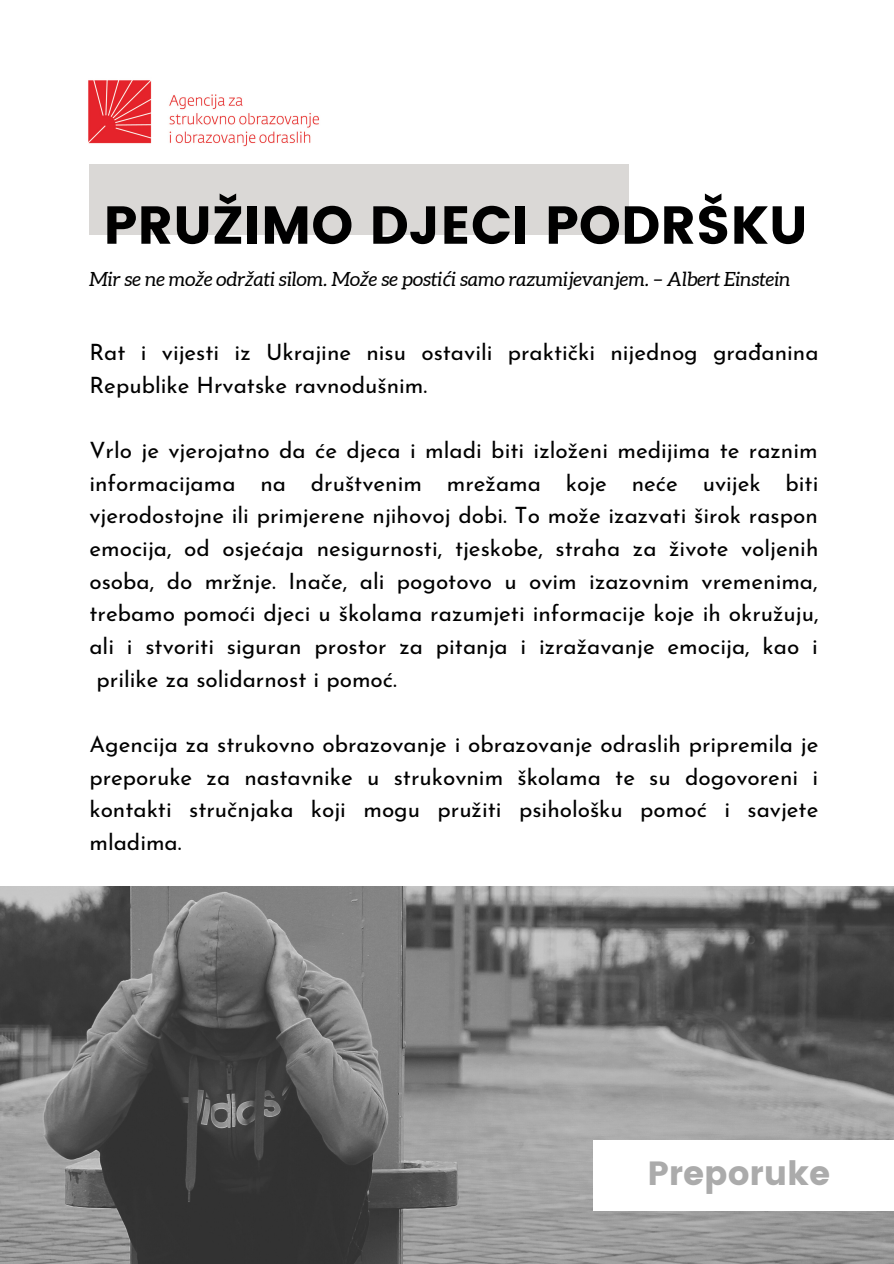
<style>
.page{position:relative;width:894px;height:1264px;background:#fff}
.page>*{position:absolute;margin:0;border:0;box-sizing:border-box;transform-origin:0 0}
.t1{font:53.25px "Poppins";color:#000}
.t2{font:33.45px "Poppins";color:#ababab}
.t3{font:22.5px/32.7px "Josefin Sans";color:#000}
.t4{font:italic 19.5px "Aleo";color:#000}
.s1{font-family:"Noto Sans"}
</style>
<div class="page">
<div style="left:89px;top:164px;width:540px;height:71px;background:#dad8d6"></div>
<img style="left:0;top:886px;width:893px;height:377px">
<div style="left:593px;top:1139px;width:300px;height:71px;background:#fff"></div>
<img style="left:88px;top:80px;width:232px;height:67px">
<p class="t1" style="left:103px;top:194px;width:705px">PRUŽIMO DJECI PODRŠKU</p>
<p class="t4" style="left:89px;top:268px;width:702px">Mir se ne mo<span class="s1">ž</span>e odr<span class="s1">ž</span>ati silom. Mo<span class="s1">ž</span>e se posti<span class="s1">ć</span>i samo razumijevanjem. – Albert Einstein</p>
<p class="t3" style="left:89px;top:338px;width:730px">Rat i vijesti iz Ukrajine nisu ostavili praktički nijednog građanina<br>Republike Hrvatske ravnodušnim.</p>
<p class="t3" style="left:89px;top:436px;width:729px">Vrlo je vjerojatno da će djeca i mladi biti izloženi medijima te raznim</p>
<p class="t3" style="left:89px;top:468px;width:730px">informacijama na društvenim mrežama koje neće uvijek biti</p>
<p class="t3" style="left:89px;top:501px;width:729px">vjerodostojne ili primjerene njihovoj dobi. To može izazvati širok raspon</p>
<p class="t3" style="left:89px;top:534px;width:730px">emocija, od osjećaja nesigurnosti, tjeskobe, straha za živote voljenih</p>
<p class="t3" style="left:89px;top:566px;width:729px">osoba, do mržnje. Inače, ali pogotovo u ovim izazovnim vremenima,</p>
<p class="t3" style="left:89px;top:599px;width:730px">trebamo pomoći djeci u školama razumjeti informacije koje ih okružuju,</p>
<p class="t3" style="left:89px;top:632px;width:729px">ali i stvoriti siguran prostor za pitanja i izražavanje emocija, kao i</p>
<p class="t3" style="left:96px;top:664px;width:302px">prilike za solidarnost i pomoć.</p>
<p class="t3" style="left:89px;top:730px;width:730px;text-align:justify">Agencija za strukovno obrazovanje i obrazovanje odraslih pripremila je preporuke za nastavnike u strukovnim školama te su dogovoreni i kontakti stručnjaka koji mogu pružiti psihološku pomoć i savjete mladima.</p>
<p class="t2" style="left:647px;top:1153px;width:184px">Preporuke</p>
</div>
